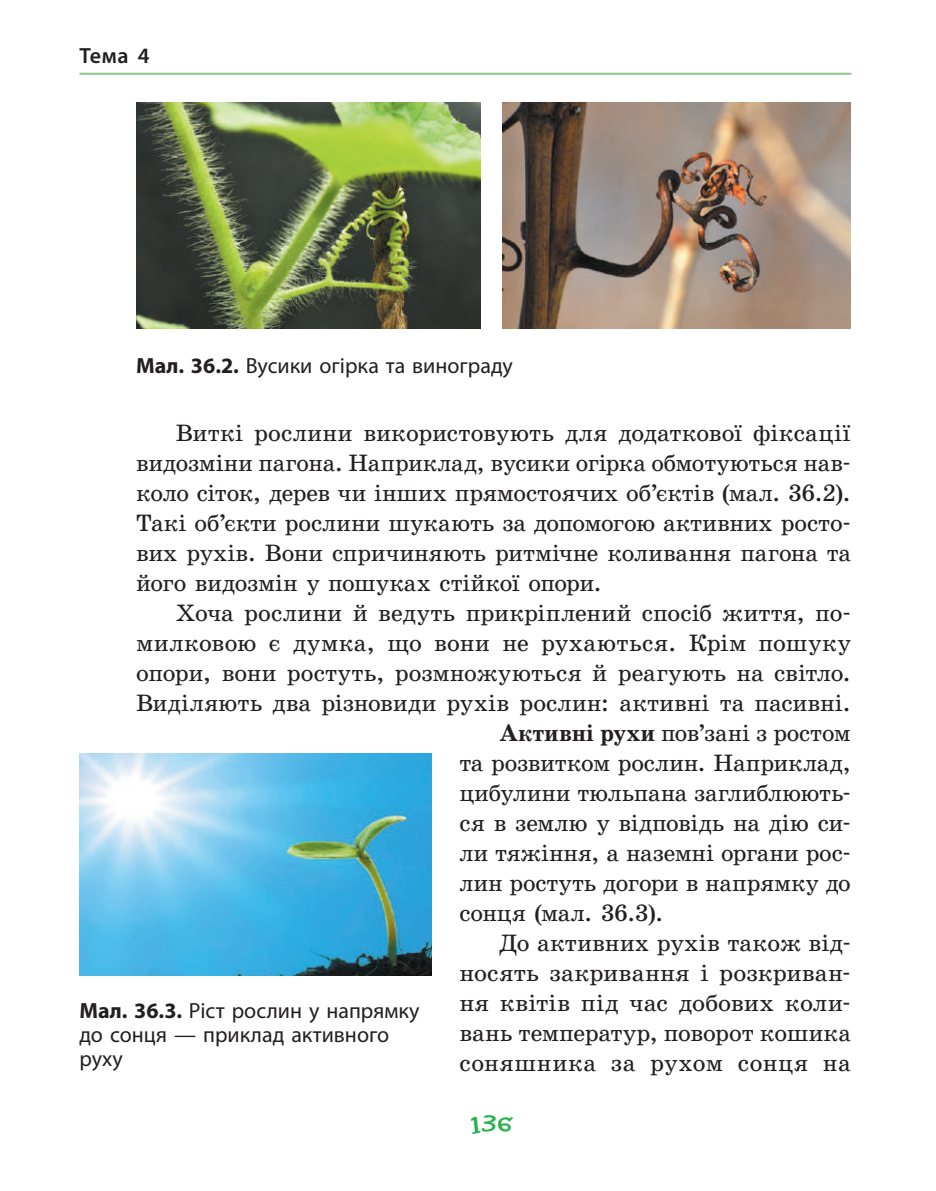
<style>
.page{position:relative;width:936px;height:1191px;background:#fff}
.page>*{position:absolute;margin:0;border:0;box-sizing:border-box;transform-origin:0 0}
.t1{font:28px "Dolores Extra Bold C";color:#23b24b}
.t2{font:24px/30px "School Book C";letter-spacing:-.005em;color:#231f20}
.t3{font:24px "School Book C";letter-spacing:.02em;color:#231f20}
.t4{font:22px/24px "Myriad Pro";color:#231f20}
.t5{font:600 22px "Myriad Pro";color:#231f20}
.s1{font-weight:700}
</style>
<div class="page">
<hr style="left:79px;top:73px;width:772px;height:2px;background:#89ca8b">
<img style="left:79px;top:754px;width:352px;height:221px">
<img style="left:136px;top:102px;width:345px;height:226px">
<img style="left:502px;top:102px;width:348px;height:226px">
<p class="t5" style="left:79px;top:42px;width:72px">Тема 4</p>
<p class="t4" style="left:136px;top:353px;width:378px"><span class="s1">Мал. 36.2.</span> Вусики огірка та винограду</p>
<p class="t2" style="left:136px;top:418px;width:716px;text-indent:40px">Виткі рослини використовують для додаткової фіксації видозміни пагона. Наприклад, вусики огірка обмотуються нав&shy;коло сіток, дерев чи інших прямостоячих об’єктів (мал. 36.2).<br>Такі об’єкти рослини шукають за допомогою активних росто&shy;вих рухів. Вони спричиняють ритмічне коливання пагона та його видозмін у пошуках стійкої опори.</p>
<p class="t2" style="left:176px;top:598px;width:676px">Хоча рослини й ведуть прикріплений спосіб життя, по-</p>
<p class="t2" style="left:136px;top:628px;width:716px">милковою є думка, що вони не рухаються. Крім пошуку</p>
<p class="t2" style="left:136px;top:658px;width:716px">опори, вони ростуть, розмножуються й реагують на світло.</p>
<p class="t2" style="left:136px;top:688px;width:716px">Виділяють два різновиди рухів рослин: активні та пасивні.</p>
<p class="t2" style="left:499px;top:718px;width:353px"><span class="s1">Активні рухи</span> пов’зані з ростом</p>
<p class="t2" style="left:459px;top:748px;width:393px">та розвитком рослин. Наприклад,</p>
<p class="t2" style="left:459px;top:778px;width:393px">цибулини тюльпана заглиблюють-</p>
<p class="t2" style="left:459px;top:808px;width:393px">ся в землю у відповідь на дію си-</p>
<p class="t2" style="left:459px;top:838px;width:393px">ли тяжіння, а наземні органи рос-</p>
<p class="t2" style="left:459px;top:868px;width:393px">лин ростуть догори в напрямку до</p>
<p class="t2" style="left:459px;top:898px;width:205px">сонця (мал. 36.3).</p>
<p class="t2" style="left:499px;top:928px;width:353px">До активних рухів також від-</p>
<p class="t2" style="left:459px;top:958px;width:393px">носять закривання і розкриван-</p>
<p class="t2" style="left:459px;top:988px;width:393px">ня квітів під час добових коли-</p>
<p class="t2" style="left:459px;top:1018px;width:393px">вань температур, поворот кошика</p>
<p class="t3" style="left:459px;top:1050px;width:393px">соняшника за рухом сонця на</p>
<p class="t4" style="left:79px;top:997px;width:341px"><span class="s1">Мал. 36.3.</span> Ріст рослин у напрямку до сонця — приклад активного руху</p>
<p class="t1" style="left:470px;top:1106px;width:45px">136</p>
</div>
